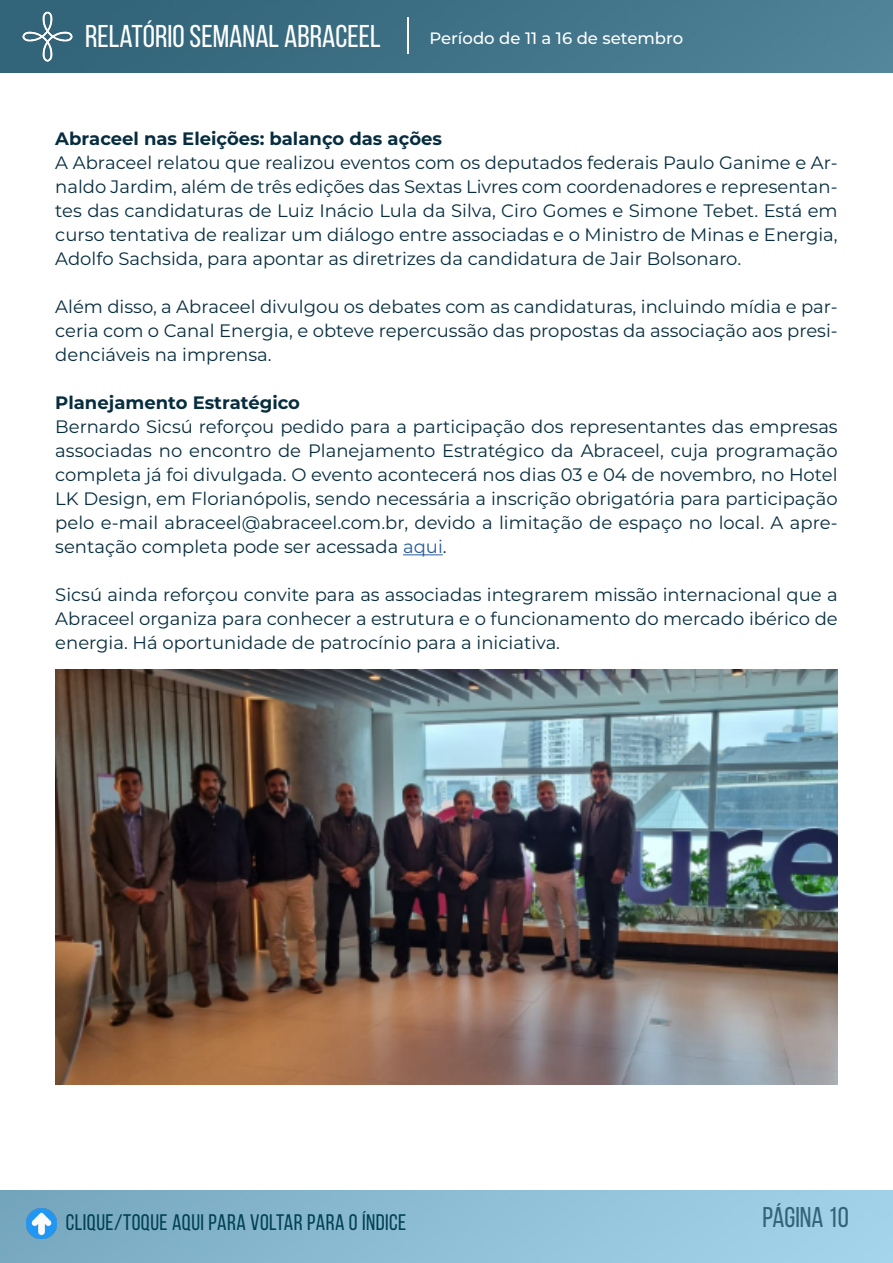
<style>
.page{position:relative;width:893px;height:1263px;background:#fff}
.page>*{position:absolute;margin:0;border:0;box-sizing:border-box;transform-origin:0 0}
.t1{font:31.5px "Bebas Neue";color:#fff}
.t2{font:28.5px "Bebas Neue";color:#326479}
.t3{font:22.5px "Bebas Neue";letter-spacing:.02em;color:#014153}
.t4{font:18px/24px "Montserrat";color:#062d3f;text-align:justify}
.t5{font:700 18px "Montserrat";color:#062d3f}
.t6{font:500 16.5px "Montserrat";color:#fff}
.s1{color:#275b9b}
</style>
<div class="page">
<img style="left:0;top:0;width:893px;height:72px">
<img style="left:0;top:1191px;width:892px;height:72px">
<img style="left:23px;top:11px;width:50px;height:50px">
<hr style="left:407px;top:17px;width:2px;height:37px;background:#fff">
<img style="left:27px;top:1209px;width:29px;height:29px">
<hr style="left:403px;top:554px;width:40px;height:1px;background:#275b9b">
<img style="left:55px;top:669px;width:783px;height:415px">
<h1 class="t1" style="left:85px;top:19px;width:297px">RELATÓRIO SEMANAL ABRACEEL</h1>
<p class="t6" style="left:429px;top:26px;width:255px">Período de 11 a 16 de setembro</p>
<p class="t5" style="left:55px;top:126px;width:388px">Abraceel nas Eleições: balanço das ações</p>
<p class="t4" style="left:55px;top:150px;width:784px">A Abraceel relatou que realizou eventos com os deputados federais Paulo Ganime e Ar&shy;naldo Jardim, além de três edições das Sextas Livres com coordenadores e representan&shy;tes das candidaturas de Luiz Inácio Lula da Silva, Ciro Gomes e Simone Tebet. Está em curso tentativa de realizar um diálogo entre associadas e o Ministro de Minas e Energia, Adolfo Sachsida, para apontar as diretrizes da candidatura de Jair Bolsonaro.</p>
<p class="t4" style="left:55px;top:294px;width:784px">Além disso, a Abraceel divulgou os debates com as candidaturas, incluindo mídia e par&shy;ceria com o Canal Energia, e obteve repercussão das propostas da associação aos presi&shy;denciáveis na imprensa.</p>
<p class="t5" style="left:55px;top:390px;width:246px">Planejamento Estratégico</p>
<p class="t4" style="left:55px;top:414px;width:784px">Bernardo Sicsú reforçou pedido para a participação dos representantes das empresas associadas no encontro de Planejamento Estratégico da Abraceel, cuja programação completa já foi divulgada. O evento acontecerá nos dias 03 e 04 de novembro, no Hotel LK Design, em Florianópolis, sendo necessária a inscrição obrigatória para participação pelo e-mail abraceel@abraceel.com.br, devido a limitação de espaço no local. A apre&shy;sentação completa pode ser acessada <span class="s1">aqui</span>.</p>
<p class="t4" style="left:55px;top:582px;width:784px">Sicsú ainda reforçou convite para as associadas integrarem missão internacional que a Abraceel organiza para conhecer a estrutura e o funcionamento do mercado ibérico de energia. Há oportunidade de patrocínio para a iniciativa.</p>
<p class="t3" style="left:66px;top:1210px;width:342px">CLIQUE/TOQUE AQUI PARA VOLTAR PARA O ÍNDICE</p>
<h2 class="t2" style="left:762px;top:1201px;width:88px">PÁGINA 10</h2>
</div>
